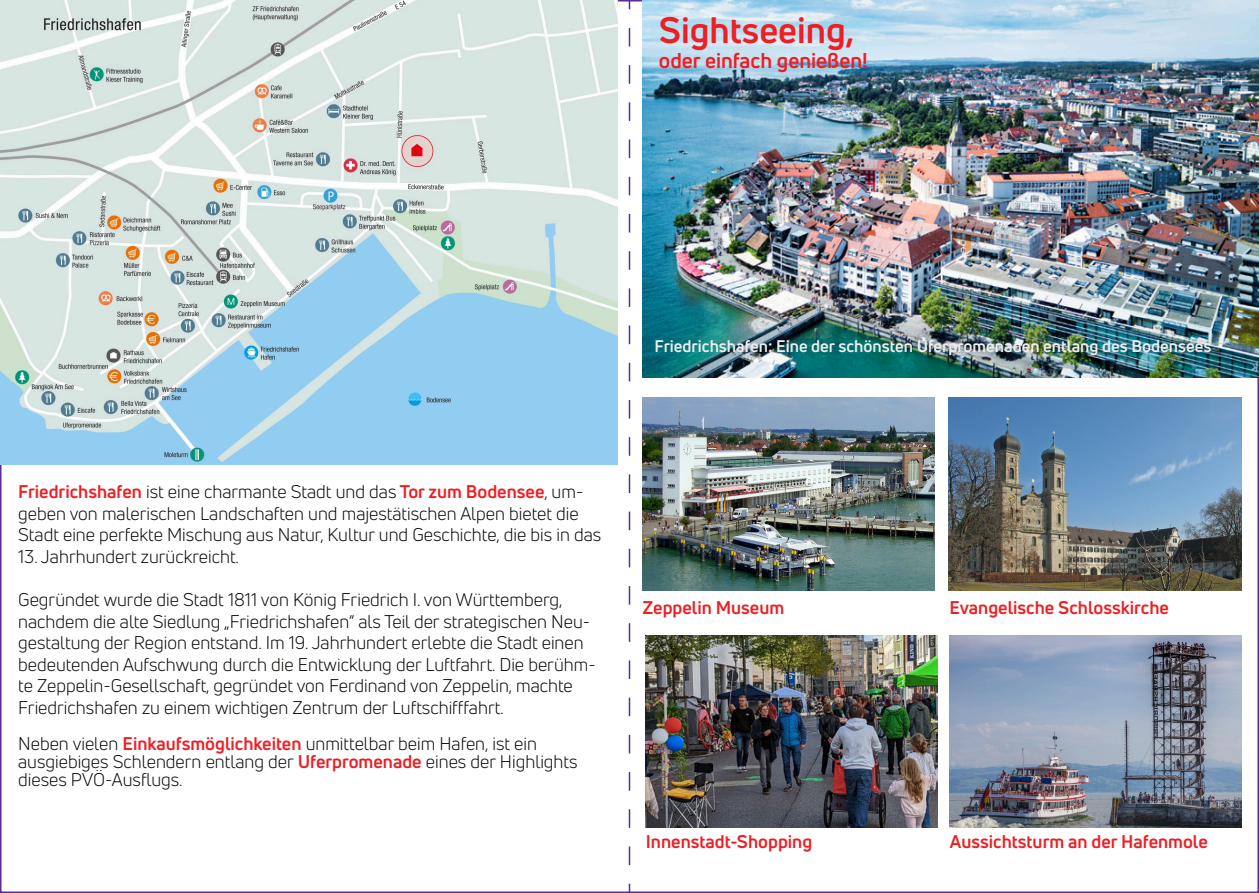
<style>
.page{position:relative;width:1259px;height:893px;background:#fff}
.page>*{position:absolute;margin:0;border:0;box-sizing:border-box;transform-origin:0 0}
.t1{font:700 36px "Uni Neue";color:#ee1e23}
.t2{font:700 21px "Uni Neue";color:#ee1e23}
.t3{font:18px/21.6px "Uni Neue";color:#080704}
.t4{font:700 18px "Uni Neue";color:#ee1e23}
.t5{font:700 16.5px "Uni Neue";color:#ecedec}
.s1{font-weight:700;color:#ee1e23}
</style>
<div class="page">
<svg style="left:629px;top:3px;width:1px;height:887px"></svg>
<img style="left:0;top:0;width:618px;height:465px">
<img style="left:642px;top:0;width:617px;height:377px">
<img style="left:642px;top:398px;width:292px;height:192px">
<img style="left:948px;top:398px;width:294px;height:192px">
<img style="left:646px;top:635px;width:292px;height:193px">
<img style="left:950px;top:635px;width:292px;height:193px">
<h1 class="t1" style="left:659px;top:16px;width:197px">Sightseeing,</h1>
<p class="t2" style="left:659px;top:52px;width:210px">oder einfach genießen!</p>
<p class="t5" style="left:654px;top:340px;width:558px">Friedrichshafen: Eine der schönsten Uferpromenaden entlang des Bodensees</p>
<p class="t3" style="left:18px;top:483px;width:584px"><span class="s1">Friedrichshafen</span> ist eine charmante Stadt und das <span class="s1">Tor zum Bodensee</span>, um&shy;geben von malerischen Landschaften und majestätischen Alpen bietet die<br>Stadt eine perfekte Mischung aus Natur, Kultur und Geschichte, die bis in das</p>
<p class="t3" style="left:18px;top:547px;width:222px">13. Jahrhundert zurückreicht.</p>
<p class="t3" style="left:18px;top:591px;width:579px">Gegründet wurde die Stadt 1811 von König Friedrich I. von Württemberg, nachdem die alte Siedlung „Friedrichshafen“ als Teil der strategischen Neu&shy;gestaltung der Region entstand. Im 19. Jahrhundert erlebte die Stadt einen bedeutenden Aufschwung durch die Entwicklung der Luftfahrt. Die berühm&shy;te Zeppelin-Gesellschaft, gegründet von Ferdinand von Zeppelin, machte Friedrichshafen zu einem wichtigen Zentrum der Luftschifffahrt.</p>
<p class="t3" style="left:18px;top:736px;width:561px;line-height:18px">Neben vielen <span class="s1">Einkaufsmöglichkeiten</span> unmittelbar beim Hafen, ist ein ausgiebiges Schlendern entlang der <span class="s1">Uferpromenade</span> eines der Highlights dieses PVÖ-Ausflugs.</p>
<p class="t4" style="left:642px;top:600px;width:143px">Zeppelin Museum</p>
<p class="t4" style="left:949px;top:600px;width:221px">Evangelische Schlosskirche</p>
<p class="t4" style="left:646px;top:835px;width:168px">Innenstadt-Shopping</p>
<p class="t4" style="left:950px;top:835px;width:259px">Aussichtsturm an der Hafenmole</p>
</div>
